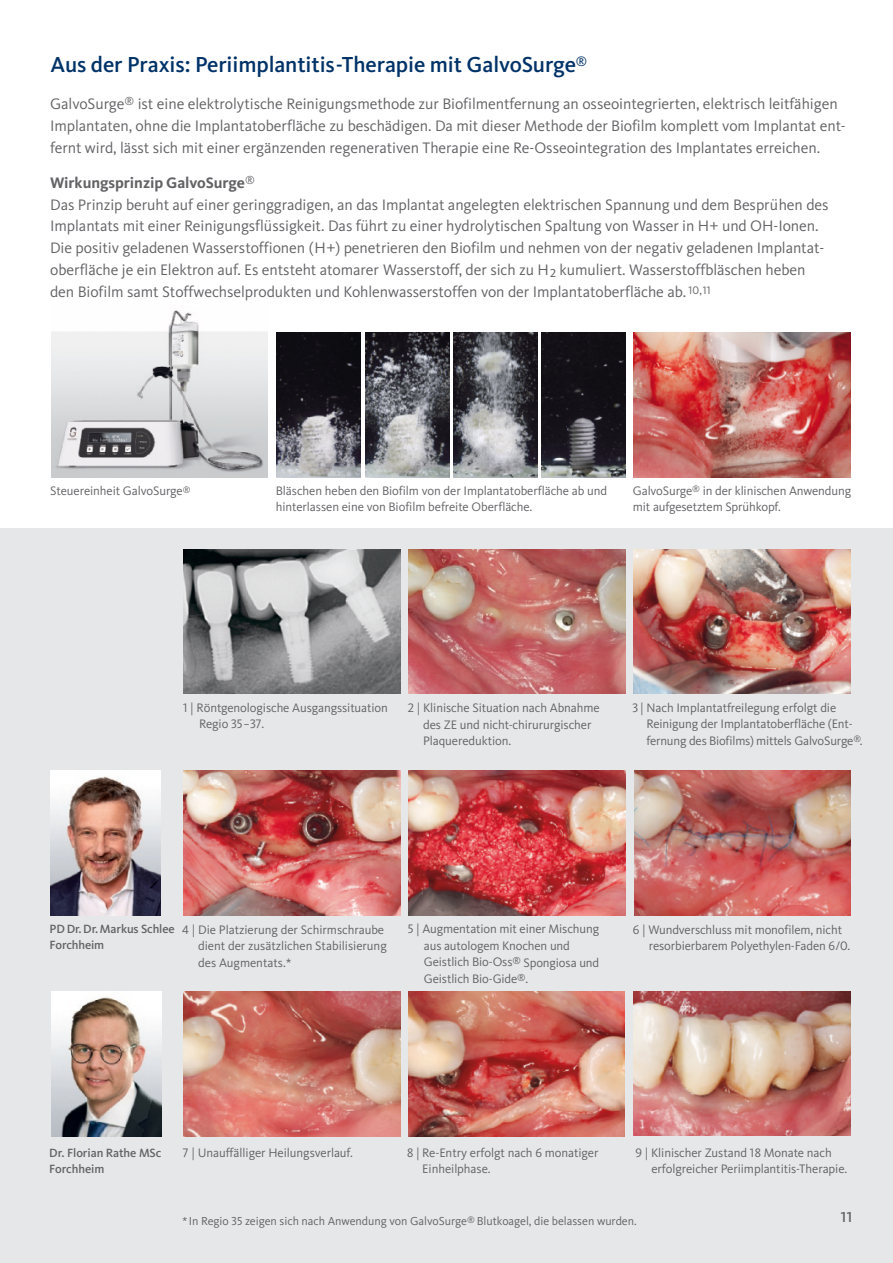
<style>
.page{position:relative;width:893px;height:1263px;background:#fff}
.page>*{position:absolute;margin:0;border:0;box-sizing:border-box;transform-origin:0 0}
.t1{font:500 22.5px "Kievit Pro";letter-spacing:-.005em;color:#003268}
.t2{font:15.75px/21.8px "Kievit OT";letter-spacing:-.005em;color:#636366}
.t3{font:700 15.75px "Kievit Pro";letter-spacing:-.005em;color:#636366}
.t4{font:500 15px "Kievit OT";color:#636366}
.t5{font:12.75px/16.5px "Kievit Pro";letter-spacing:-.005em;color:#636366}
.t6{font:500 12.3px/16.4px "Kievit Pro";letter-spacing:-.01em;color:#636366}
.t7{font:12px "Kievit Pro";letter-spacing:-.005em;color:#636366}
.s1{font-family:"Koz Min Pr 6 N";font-weight:500}
</style>
<div class="page">
<div style="left:0;top:528px;width:893px;height:735px;background:#e6e7e9"></div>
<img style="left:183px;top:771px;width:217px;height:144px">
<img style="left:408px;top:771px;width:217px;height:144px">
<img style="left:634px;top:771px;width:217px;height:144px">
<img style="left:183px;top:991px;width:217px;height:145px">
<img style="left:408px;top:991px;width:217px;height:145px">
<img style="left:634px;top:991px;width:217px;height:145px">
<img style="left:183px;top:549px;width:217px;height:145px">
<img style="left:408px;top:549px;width:217px;height:145px">
<img style="left:634px;top:549px;width:217px;height:145px">
<img style="left:541px;top:333px;width:84px;height:144px">
<img style="left:453px;top:333px;width:84px;height:144px">
<img style="left:365px;top:333px;width:84px;height:144px">
<img style="left:277px;top:333px;width:84px;height:144px">
<img style="left:634px;top:333px;width:217px;height:144px">
<img style="left:51px;top:310px;width:217px;height:167px">
<img style="left:50px;top:770px;width:111px;height:146px">
<img style="left:51px;top:991px;width:111px;height:145px">
<h1 class="t1" style="left:51px;top:56px;width:538px">Aus der Praxis: Periimplantitis-Therapie mit GalvoSurge<sup>®</sup></h1>
<p class="t2" style="left:50px;top:94px;width:797px">GalvoSurge<sup>®</sup> ist eine elektrolytische Reinigungsmethode zur Biofilmentfernung an osseointegrierten, elektrisch leitfähigen<br>Implantaten, ohne die Implantatoberfläche zu beschädigen. Da mit dieser Methode der Biofilm komplett vom Implantat ent&shy;fernt wird, lässt sich mit einer ergänzenden regenerativen Therapie eine Re-Osseointegration des Implantates erreichen.</p>
<p class="t3" style="left:50px;top:176px;width:206px">Wirkungsprinzip GalvoSurge<sup>®</sup></p>
<p class="t2" style="left:50px;top:195px;width:780px">Das Prinzip beruht auf einer geringgradigen, an das Implantat angelegten elektrischen Spannung und dem Bespru<span class="s1">̈</span>hen des Implantats mit einer Reinigungsflu<span class="s1">̈</span>ssigkeit. Das fu<span class="s1">̈</span>hrt zu einer hydrolytischen Spaltung von Wasser in H+ und OH-Ionen.<br>Die positiv geladenen Wasserstoffionen (H+) penetrieren den Biofilm und nehmen von der negativ geladenen Implantat&shy;oberfläche je ein Elektron auf. Es entsteht atomarer Wasserstoff, der sich zu H<sub>2</sub> kumuliert. Wasserstoffbläschen heben den Biofilm samt Stoffwechselprodukten und Kohlenwasserstoffen von der Implantatoberfläche ab. <sup>10,11</sup></p>
<p class="t5" style="left:276px;top:483px;width:333px">Bläschen heben den Biofilm von der Implantatoberfläche ab und hinterlassen eine von Biofilm befreite Oberfläche.</p>
<p class="t5" style="left:50px;top:484px;width:142px">Steuereinheit GalvoSurge<sup>®</sup></p>
<p class="t5" style="left:633px;top:483px;width:220px">GalvoSurge<sup>®</sup> in der klinischen Anwendung mit aufgesetztem Spru<span class="s1">̈</span>hkopf.</p>
<p class="t5" style="left:199px;top:700px;width:190px;text-indent:-16px">1 | Röntgenologische Ausgangssituation<br>Regio 35–37.</p>
<p class="t5" style="left:423px;top:700px;width:178px;text-indent:-15px">2 | Klinische Situation nach Abnahme des ZE und nicht-chirururgischer<br>Plaquereduktion.</p>
<p class="t5" style="left:646px;top:700px;width:218px;text-indent:-14px">3 | Nach Implantatfreilegung erfolgt die<br>Reinigung der Implantatoberfläche (Ent&shy;fernung des Biofilms) mittels GalvoSurge<sup>®</sup>.</p>
<p class="t6" style="left:50px;top:922px;width:127px">PDDr. Dr.Markus Schlee<br>Forchheim</p>
<p class="t5" style="left:198px;top:922px;width:190px;text-indent:-16px">4 | Die Platzierung der Schirmschraube dient der zusätzlichen Stabilisierung des Augmentats.*</p>
<p class="t5" style="left:424px;top:922px;width:177px;text-indent:-16px">5 | Augmentation mit einer Mischung aus autologem Knochen und<br>Geistlich Bio-Oss<sup>®</sup> Spongiosa und<br>Geistlich Bio-Gide<sup>®</sup>.</p>
<p class="t5" style="left:649px;top:922px;width:203px;text-indent:-16px">6 | Wundverschluss mit monofilem, nicht resorbierbarem Polyethylen-Faden 6/0.</p>
<p class="t6" style="left:49px;top:1146px;width:114px">Dr. Florian Rathe MSc<br>Forchheim</p>
<p class="t5" style="left:183px;top:1146px;width:171px">7 | Unauffälliger Heilungsverlauf.</p>
<p class="t5" style="left:422px;top:1145px;width:178px;text-indent:-15px">8 | Re-Entry erfolgt nach 6 monatiger<br>Einheilphase.</p>
<p class="t5" style="left:651px;top:1145px;width:198px;text-indent:-16px">9 | Klinischer Zustand 18 Monate nach erfolgreicher Periimplantitis-Therapie.</p>
<p class="t7" style="left:182px;top:1216px;width:456px">*In Regio 35 zeigen sich nach Anwendung von GalvoSurge<sup>®</sup> Blutkoagel, die belassen wurden.</p>
<p class="t4" style="left:841px;top:1211px;width:13px">11</p>
</div>
